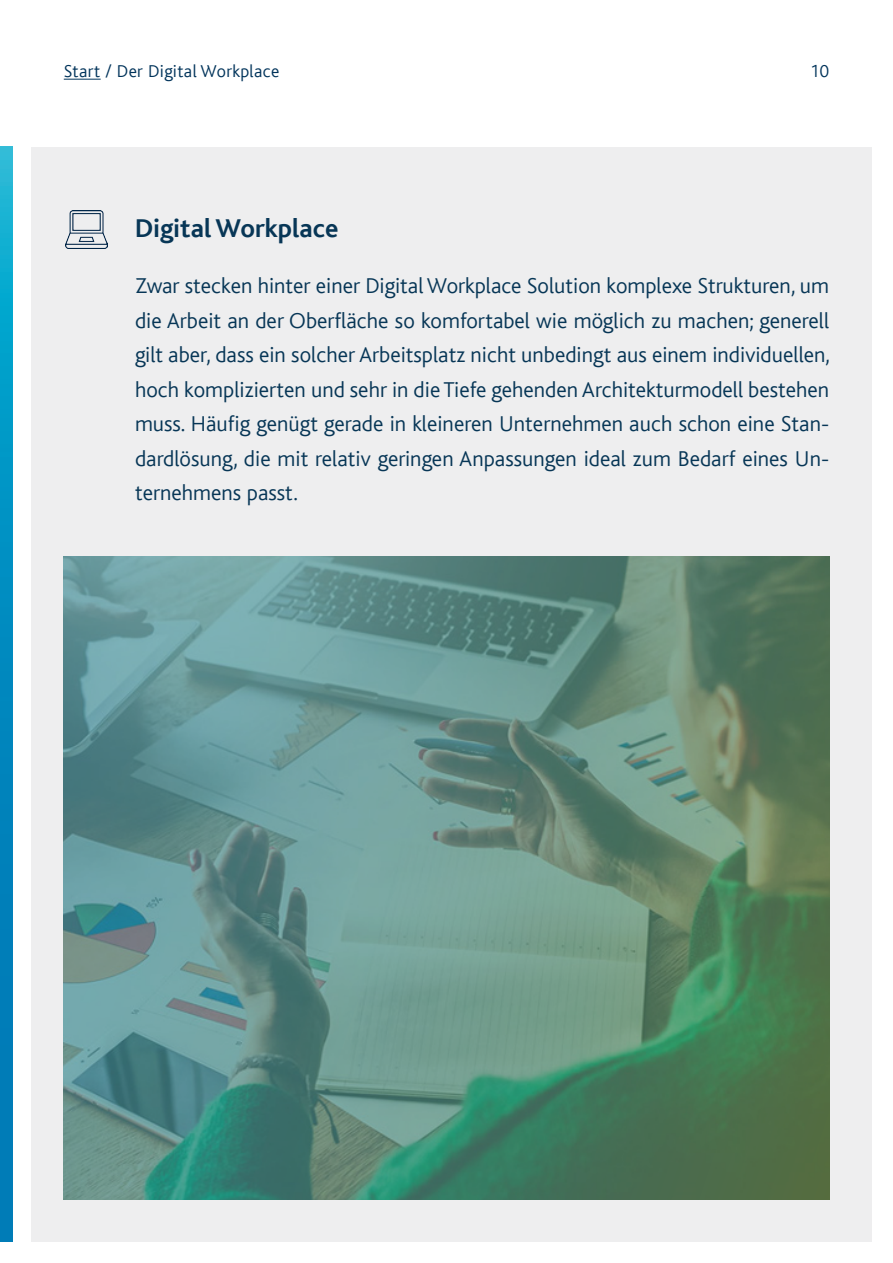
<style>
.page{position:relative;width:893px;height:1263px;background:#fff}
.page>*{position:absolute;margin:0;border:0;box-sizing:border-box;transform-origin:0 0}
.Fließtext{font:700 27px "Bliss";color:#073656}
.Fließtext-2{font:300 22.5px/34.5px "Bliss";color:#073656;text-align:justify}
.Vorspann{font:300 18px "Bliss";letter-spacing:.02em;color:#00335a}
</style>
<div class="page">
<hr style="left:64px;top:79px;width:37px;height:1px;background:#00335a">
<div style="left:31px;top:147px;width:841px;height:1095px;background:#eeeeef"></div>
<svg style="left:0;top:147px;width:13px;height:1095px;background:#038ec1"></svg>
<img style="left:65px;top:210px;width:42px;height:39px">
<img style="left:64px;top:556px;width:765px;height:643px">
<p class="Vorspann" style="left:64px;top:61px;width:217px">Start / Der Digital Workplace</p>
<p class="Vorspann" style="left:810px;top:61px;width:20px">10</p>
<p class="Fließtext" style="left:135px;top:214px;width:205px">Digital Workplace</p>
<p class="Fließtext-2" style="left:135px;top:269px;width:696px">Zwar stecken hinter einer Digital Workplace Solution komplexe Strukturen, um die Arbeit an der Oberfläche so komfortabel wie möglich zu machen; generell gilt aber, dass ein solcher Arbeitsplatz nicht unbedingt aus einem individuellen, hoch komplizierten und sehr in die Tiefe gehenden Architekturmodell bestehen muss. Häufig genügt gerade in kleineren Unternehmen auch schon eine Stan&shy;dardlösung, die mit relativ geringen Anpassungen ideal zum Bedarf eines Un&shy;ternehmens passt.</p>
</div>
